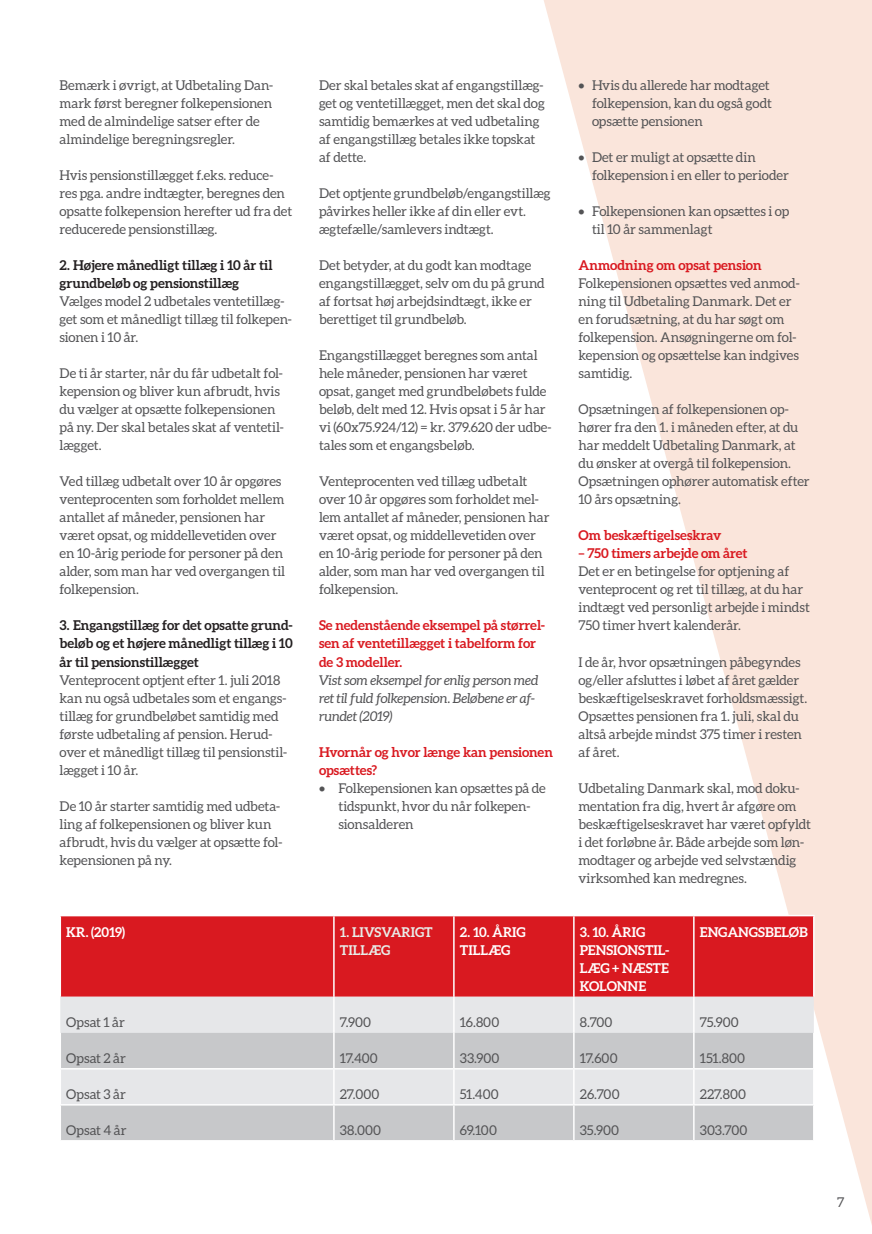
<style>
.page{position:relative;width:872px;height:1234px;background:#fff}
.page>*{position:absolute;margin:0;border:0;box-sizing:border-box;transform-origin:0 0}
.Brødtekst_9_12{font:13.5px/18px "Aleo";letter-spacing:-.005em;color:#535355}
.Brødtekst_9_12-2{font:italic 13.5px/18px "Aleo";letter-spacing:-.01em;color:#535355}
.Brødtekst_9_12-3{font:700 13.5px/18px "Aleo";color:#fff}
.Brødtekst_9_12-4{font:700 13.5px/18px "Aleo";color:#d91920}
.Brødtekst_9_12-5{font:700 13.5px/18px "Aleo";color:#e8ede9}
.s1{font-weight:700;color:#231f20}
.s2{font-weight:700;font-style:normal;color:#d91920}
.s3{font-weight:700;color:#d91920}
</style>
<div class="page">
<svg style="left:544px;top:0;width:328px;height:1225px;fill:#fae5db"></svg>
<div style="left:61px;top:916px;width:752px;height:80px;background:#d91920"></div>
<div style="left:60px;top:996px;width:754px;height:36px;background:#e6e7e9"></div>
<svg style="left:61px;top:1032px;width:752px;height:107px;background:#d2d3d5"></svg>
<hr style="left:333px;top:916px;width:2px;height:80px;background:#fff">
<hr style="left:454px;top:914px;width:120px;height:2px;background:#fff">
<hr style="left:453px;top:916px;width:1px;height:80px;background:#fff">
<hr style="left:574px;top:914px;width:120px;height:2px;background:#fff">
<hr style="left:573px;top:916px;width:1px;height:80px;background:#fff">
<hr style="left:694px;top:914px;width:120px;height:2px;background:#fff">
<hr style="left:693px;top:916px;width:1px;height:80px;background:#fff">
<hr style="left:813px;top:916px;width:1px;height:80px;background:#fff">
<hr style="left:333px;top:996px;width:2px;height:36px;background:#fff">
<hr style="left:453px;top:996px;width:1px;height:36px;background:#fff">
<hr style="left:573px;top:996px;width:1px;height:36px;background:#fff">
<hr style="left:693px;top:996px;width:1px;height:36px;background:#fff">
<hr style="left:333px;top:1032px;width:2px;height:35px;background:#fff">
<hr style="left:453px;top:1032px;width:1px;height:35px;background:#fff">
<hr style="left:573px;top:1032px;width:1px;height:35px;background:#fff">
<hr style="left:693px;top:1032px;width:1px;height:35px;background:#fff">
<hr style="left:813px;top:1032px;width:1px;height:35px;background:#fff">
<hr style="left:60px;top:1067px;width:274px;height:2px;background:#fff">
<hr style="left:334px;top:1067px;width:120px;height:2px;background:#fff">
<hr style="left:333px;top:1069px;width:2px;height:34px;background:#fff">
<hr style="left:454px;top:1067px;width:120px;height:2px;background:#fff">
<hr style="left:453px;top:1069px;width:1px;height:34px;background:#fff">
<hr style="left:574px;top:1067px;width:120px;height:2px;background:#fff">
<hr style="left:573px;top:1069px;width:1px;height:34px;background:#fff">
<hr style="left:694px;top:1067px;width:120px;height:2px;background:#fff">
<hr style="left:693px;top:1069px;width:1px;height:34px;background:#fff">
<hr style="left:813px;top:1069px;width:1px;height:34px;background:#fff">
<hr style="left:60px;top:1103px;width:274px;height:2px;background:#fff">
<hr style="left:334px;top:1103px;width:120px;height:2px;background:#fff">
<hr style="left:333px;top:1105px;width:2px;height:34px;background:#fff">
<hr style="left:454px;top:1103px;width:120px;height:2px;background:#fff">
<hr style="left:453px;top:1105px;width:1px;height:34px;background:#fff">
<hr style="left:574px;top:1103px;width:120px;height:2px;background:#fff">
<hr style="left:573px;top:1105px;width:1px;height:34px;background:#fff">
<hr style="left:694px;top:1103px;width:120px;height:2px;background:#fff">
<hr style="left:693px;top:1105px;width:1px;height:34px;background:#fff">
<hr style="left:813px;top:1105px;width:1px;height:34px;background:#fff">
<hr style="left:454px;top:1139px;width:120px;height:2px;background:#fff">
<hr style="left:574px;top:1139px;width:120px;height:2px;background:#fff">
<hr style="left:694px;top:1139px;width:120px;height:2px;background:#fff">
<p class="Brødtekst_9_12" style="left:60px;top:76px;width:215px">Bemærk i øvrigt, at Udbetaling Dan&shy;mark først beregner folkepensionen med de almindelige satser efter de almindelige beregningsregler.</p>
<p class="Brødtekst_9_12" style="left:60px;top:166px;width:234px">Hvis pensionstillægget f.eks. reduce&shy;res pga. andre indtægter, beregnes den opsatte folkepension herefter ud fra det reducerede pensionstillæg.</p>
<p class="Brødtekst_9_12" style="left:60px;top:256px;width:234px"><span class="s1">2. Højere månedligt tillæg i 10 år til grundbeløb og pensionstillæg<br></span>Vælges model 2 udbetales ventetillæg&shy;get som et månedligt tillæg til folkepen&shy;sionen i 10 år.</p>
<p class="Brødtekst_9_12" style="left:60px;top:364px;width:226px">De ti år starter, når du får udbetalt fol&shy;kepension og bliver kun afbrudt, hvis du vælger at opsætte folkepensionen på ny. Der skal betales skat af ventetil&shy;lægget.</p>
<p class="Brødtekst_9_12" style="left:60px;top:472px;width:227px">Ved tillæg udbetalt over 10 år opgøres venteprocenten som forholdet mellem antallet af måneder, pensionen har været opsat, og middellevetiden over en 10-årig periode for personer på den alder, som man har ved overgangen til folkepension.</p>
<p class="Brødtekst_9_12" style="left:60px;top:616px;width:235px"><span class="s1">3. Engangstillæg for det opsatte grund&shy;beløb og et højere månedligt tillæg i 10 år til pensionstillægget<br></span>Venteprocent optjent efter 1. juli 2018 kan nu også udbetales som et engangs&shy;tillæg for grundbeløbet samtidig med første udbetaling af pension. Herud&shy;over et månedligt tillæg til pensionstil&shy;lægget i 10 år.</p>
<p class="Brødtekst_9_12" style="left:60px;top:796px;width:224px">De 10 år starter samtidig med udbeta&shy;ling af folkepensionen og bliver kun afbrudt, hvis du vælger at opsætte fol&shy;kepensionen på ny.</p>
<p class="Brødtekst_9_12" style="left:319px;top:76px;width:227px">Der skal betales skat af engangstillæg&shy;get og ventetillægget, men det skal dog samtidig bemærkes at ved udbetaling af engangstillæg betales ikke topskat af dette.</p>
<p class="Brødtekst_9_12" style="left:319px;top:184px;width:233px">Det optjente grundbeløb/engangstillæg påvirkes heller ikke af din eller evt. ægtefælle/samlevers indtægt.</p>
<p class="Brødtekst_9_12" style="left:319px;top:256px;width:227px">Det betyder, at du godt kan modtage engangstillægget, selv om du på grund af fortsat høj arbejdsindtægt, ikke er berettiget til grundbeløb.</p>
<p class="Brødtekst_9_12" style="left:319px;top:346px;width:234px">Engangstillægget beregnes som antal hele måneder, pensionen har været opsat, ganget med grundbeløbets fulde beløb, delt med 12. Hvis opsat i 5 år har vi (60x75.924/12) = kr. 379.620 der udbe&shy;tales som et engangsbeløb.</p>
<p class="Brødtekst_9_12" style="left:319px;top:472px;width:232px">Venteprocenten ved tillæg udbetalt over 10 år opgøres som forholdet mel&shy;lem antallet af måneder, pensionen har været opsat, og middellevetiden over en 10-årig periode for personer på den alder, som man har ved overgangen til folkepension.</p>
<p class="Brødtekst_9_12-2" style="left:319px;top:616px;width:228px"><span class="s2">Se nedenstående eksempel på størrel&shy;sen af ventetillægget i tabelform for de 3 modeller.<br></span>Vist som eksempel for enlig person med ret til fuld folkepension. Beløbene er af&shy;rundet (2019)</p>
<p class="Brødtekst_9_12-4" style="left:319px;top:742px;width:235px">Hvornår og hvor længe kan pensionen opsættes?</p>
<p class="Brødtekst_9_12" style="left:338px;top:778px;width:209px;text-indent:-19px">• Folkepensionen kan opsættes på de tidspunkt, hvor du når folkepen&shy;sionsalderen</p>
<p class="Brødtekst_9_12" style="left:592px;top:76px;width:181px;text-indent:-14px">• Hvis du allerede har modtaget folkepension, kan du også godt opsætte pensionen</p>
<p class="Brødtekst_9_12" style="left:592px;top:148px;width:198px;text-indent:-14px">• Det er muligt at opsætte din folkepension i en eller to perioder</p>
<p class="Brødtekst_9_12" style="left:592px;top:202px;width:199px;text-indent:-14px">• Folkepensionen kan opsættes i op til 10 år sammenlagt</p>
<p class="Brødtekst_9_12" style="left:578px;top:256px;width:223px"><span class="s3">Anmodning om opsat pension<br></span>Folkepensionen opsættes ved anmod&shy;ning til Udbetaling Danmark. Det er en forudsætning, at du har søgt om folkepension. Ansøgningerne om fol&shy;kepension og opsættelse kan indgives samtidig.</p>
<p class="Brødtekst_9_12" style="left:578px;top:400px;width:233px">Opsætningen af folkepensionen op&shy;hører fra den 1. i måneden efter, at du har meddelt Udbetaling Danmark, at du ønsker at overgå til folkepension.<br>Opsætningen ophører automatisk efter 10 års opsætning.</p>
<p class="Brødtekst_9_12-4" style="left:578px;top:526px;width:144px">Om beskæftigelseskrav</p>
<p class="Brødtekst_9_12" style="left:578px;top:544px;width:233px"><span class="s3">– 750 timers arbejde om året<br></span>Det er en betingelse for optjening af venteprocent og ret til tillæg, at du har indtægt ved personligt arbejde i mindst 750 timer hvert kalenderår.</p>
<p class="Brødtekst_9_12" style="left:578px;top:652px;width:230px">I de år, hvor opsætningen påbegyndes og/eller afsluttes i løbet af året gælder beskæftigelseskravet forholdsmæssigt.<br>Opsættes pensionen fra 1. juli, skal du altså arbejde mindst 375 timer i resten af året.</p>
<p class="Brødtekst_9_12" style="left:578px;top:778px;width:234px">Udbetaling Danmark skal, mod doku&shy;mentation fra dig, hvert år afgøre om beskæftigelseskravet har været opfyldt i det forløbne år. Både arbejde som løn&shy;modtager og arbejde ved selvstændig virksomhed kan medregnes.</p>
<p class="Brødtekst_9_12-3" style="left:66px;top:922px;width:60px">KR. (2019)</p>
<p class="Brødtekst_9_12-5" style="left:340px;top:922px;width:94px">1. LIVSVARIGT<br>TILLÆG</p>
<p class="Brødtekst_9_12-3" style="left:460px;top:922px;width:67px">2. 10. ÅRIG<br>TILLÆG</p>
<p class="Brødtekst_9_12-3" style="left:580px;top:922px;width:91px">3. 10. ÅRIG<br>PENSIONSTIL-<br>LÆG + NÆSTE<br>KOLONNE</p>
<p class="Brødtekst_9_12-3" style="left:700px;top:922px;width:109px">ENGANGSBELØB</p>
<p class="Brødtekst_9_12" style="left:66px;top:1012px;width:60px">Opsat 1 år</p>
<p class="Brødtekst_9_12" style="left:340px;top:1012px;width:33px">7.900</p>
<p class="Brødtekst_9_12" style="left:460px;top:1012px;width:41px">16.800</p>
<p class="Brødtekst_9_12" style="left:580px;top:1012px;width:34px">8.700</p>
<p class="Brødtekst_9_12" style="left:700px;top:1012px;width:40px">75.900</p>
<p class="Brødtekst_9_12" style="left:66px;top:1048px;width:61px">Opsat 2 år</p>
<p class="Brødtekst_9_12" style="left:340px;top:1048px;width:40px">17.400</p>
<p class="Brødtekst_9_12" style="left:460px;top:1048px;width:41px">33.900</p>
<p class="Brødtekst_9_12" style="left:580px;top:1048px;width:39px">17.600</p>
<p class="Brødtekst_9_12" style="left:700px;top:1048px;width:47px">151.800</p>
<p class="Brødtekst_9_12" style="left:66px;top:1084px;width:61px">Opsat 3 år</p>
<p class="Brødtekst_9_12" style="left:340px;top:1084px;width:41px">27.000</p>
<p class="Brødtekst_9_12" style="left:460px;top:1084px;width:40px">51.400</p>
<p class="Brødtekst_9_12" style="left:580px;top:1084px;width:41px">26.700</p>
<p class="Brødtekst_9_12" style="left:700px;top:1084px;width:48px">227.800</p>
<p class="Brødtekst_9_12" style="left:66px;top:1120px;width:62px">Opsat 4 år</p>
<p class="Brødtekst_9_12" style="left:340px;top:1120px;width:43px">38.000</p>
<p class="Brødtekst_9_12" style="left:460px;top:1120px;width:39px">69.100</p>
<p class="Brødtekst_9_12" style="left:580px;top:1120px;width:41px">35.900</p>
<p class="Brødtekst_9_12" style="left:700px;top:1120px;width:49px">303.700</p>
<p class="Brødtekst_9_12" style="left:837px;top:1192px;width:9px">7</p>
</div>
